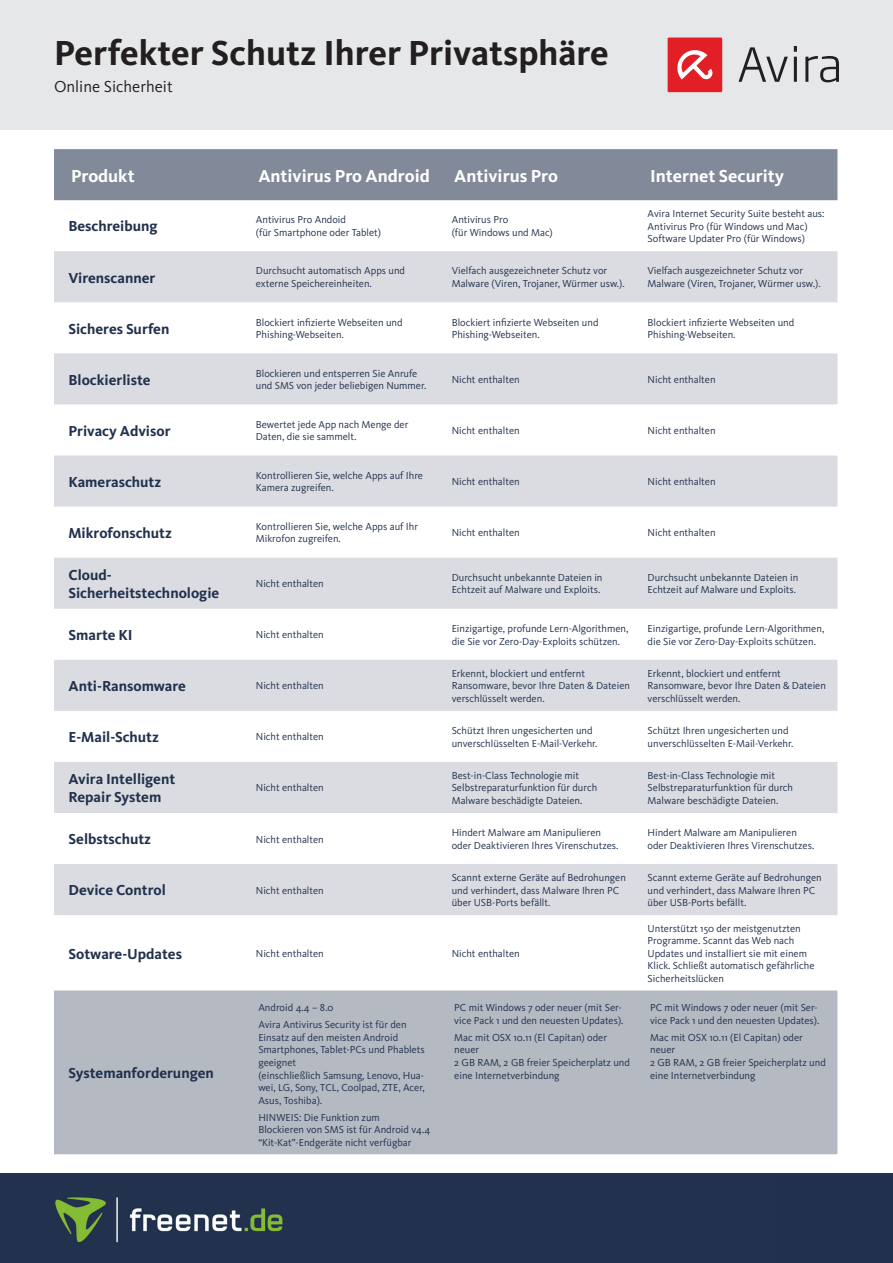
<style>
.page{position:relative;width:893px;height:1263px;background:#fff}
.page>*{position:absolute;margin:0;border:0;box-sizing:border-box;transform-origin:0 0}
.t1{font:700 36px "Kievit Pro";color:#231f20}
.t2{font:700 18px "Kievit Pro";color:#fff}
.t3{font:16.5px "Kievit Pro";color:#231f20}
.t4{font:700 15px/18px "Kievit Pro";color:#21314d}
.t5{font:10.5px/12.6px "Kievit Pro";color:#21314d}
</style>
<div class="page">
<div style="left:0;top:0;width:893px;height:130px;background:#e6e7e9"></div>
<div style="left:0;top:1174px;width:893px;height:89px;background:#21314d"></div>
<img style="left:55px;top:1197px;width:228px;height:46px">
<div style="left:54px;top:149px;width:783px;height:51px;background:#828a9a"></div>
<svg style="left:54px;top:251px;width:783px;height:664px;fill:#dadce1"></svg>
<div style="left:54px;top:990px;width:783px;height:164px;background:#b4b9c2"></div>
<div style="left:668px;top:38px;width:54px;height:54px;background:#e21f26"></div>
<svg style="left:677px;top:50px;width:35px;height:30px"></svg>
<svg style="left:738px;top:47px;width:50px;height:35px"></svg>
<hr style="left:794px;top:57px;width:3px;height:25px;background:#231f20">
<svg style="left:794px;top:46px;width:3px;height:6px"></svg>
<svg style="left:805px;top:56px;width:34px;height:26px"></svg>
<h1 class="t1" style="left:54px;top:31px;width:556px">Perfekter Schutz Ihrer Privatsphäre</h1>
<h3 class="t3" style="left:54px;top:77px;width:120px">Online Sicherheit</h3>
<h2 class="t2" style="left:71px;top:165px;width:65px">Produkt</h2>
<h2 class="t2" style="left:258px;top:165px;width:173px">Antivirus Pro Android</h2>
<h2 class="t2" style="left:454px;top:165px;width:105px">Antivirus Pro</h2>
<h2 class="t2" style="left:650px;top:165px;width:136px">Internet Security</h2>
<h3 class="t4" style="left:69px;top:217px;width:91px">Beschreibung</h3>
<p class="t5" style="left:256px;top:213px;width:127px">Antivirus Pro Andoid<br>(für Smartphone oder Tablet)</p>
<p class="t5" style="left:452px;top:213px;width:103px">Antivirus Pro<br>(für Windows und Mac)</p>
<p class="t5" style="left:648px;top:207px;width:178px">Avira Internet Security Suite besteht aus:<br>Antivirus Pro (für Windows und Mac)<br>Software Updater Pro (für Windows)</p>
<h3 class="t4" style="left:69px;top:268px;width:88px">Virenscanner</h3>
<p class="t5" style="left:256px;top:265px;width:151px">Durchsucht automatisch Apps und externe Speichereinheiten.</p>
<p class="t5" style="left:452px;top:265px;width:175px">Vielfach ausgezeichneter Schutz vor<br>Malware (Viren, Trojaner, Würmer usw.).</p>
<p class="t5" style="left:648px;top:265px;width:175px">Vielfach ausgezeichneter Schutz vor<br>Malware (Viren, Trojaner, Würmer usw.).</p>
<h3 class="t4" style="left:69px;top:319px;width:102px">Sicheres Surfen</h3>
<p class="t5" style="left:256px;top:316px;width:148px">Blockiert infizierte Webseiten und<br>Phishing-Webseiten.</p>
<p class="t5" style="left:452px;top:316px;width:148px">Blockiert infizierte Webseiten und<br>Phishing-Webseiten.</p>
<p class="t5" style="left:648px;top:316px;width:148px">Blockiert infizierte Webseiten und<br>Phishing-Webseiten.</p>
<h3 class="t4" style="left:69px;top:370px;width:84px">Blockierliste</h3>
<p class="t5" style="left:256px;top:367px;width:172px">Blockieren und entsperren Sie Anrufe und SMS von jeder beliebigen Nummer.</p>
<p class="t5" style="left:452px;top:373px;width:69px">Nicht enthalten</p>
<p class="t5" style="left:648px;top:373px;width:69px">Nicht enthalten</p>
<h3 class="t4" style="left:69px;top:421px;width:104px">Privacy Advisor</h3>
<p class="t5" style="left:256px;top:418px;width:154px">Bewertet jede App nach Menge der<br>Daten, die sie sammelt.</p>
<p class="t5" style="left:452px;top:424px;width:69px">Nicht enthalten</p>
<p class="t5" style="left:648px;top:424px;width:69px">Nicht enthalten</p>
<h3 class="t4" style="left:69px;top:473px;width:94px">Kameraschutz</h3>
<p class="t5" style="left:256px;top:469px;width:169px">Kontrollieren Sie, welche Apps auf Ihre<br>Kamera zugreifen.</p>
<p class="t5" style="left:452px;top:475px;width:69px">Nicht enthalten</p>
<p class="t5" style="left:648px;top:475px;width:69px">Nicht enthalten</p>
<h3 class="t4" style="left:69px;top:524px;width:105px">Mikrofonschutz</h3>
<p class="t5" style="left:256px;top:520px;width:164px">Kontrollieren Sie, welche Apps auf Ihr<br>Mikrofon zugreifen.</p>
<p class="t5" style="left:452px;top:526px;width:69px">Nicht enthalten</p>
<p class="t5" style="left:648px;top:526px;width:69px">Nicht enthalten</p>
<h3 class="t4" style="left:69px;top:566px;width:152px">Cloud-<br>Sicherheitstechnologie</h3>
<p class="t5" style="left:256px;top:577px;width:69px">Nicht enthalten</p>
<p class="t5" style="left:452px;top:571px;width:152px">Durchsucht unbekannte Dateien in<br>Echtzeit auf Malware und Exploits.</p>
<p class="t5" style="left:648px;top:571px;width:152px">Durchsucht unbekannte Dateien in<br>Echtzeit auf Malware und Exploits.</p>
<h3 class="t4" style="left:69px;top:626px;width:66px">Smarte KI</h3>
<p class="t5" style="left:256px;top:628px;width:69px">Nicht enthalten</p>
<p class="t5" style="left:452px;top:622px;width:178px">Einzigartige, profunde Lern-Algorithmen, die Sie vor Zero-Day-Exploits schützen.</p>
<p class="t5" style="left:648px;top:622px;width:178px">Einzigartige, profunde Lern-Algorithmen, die Sie vor Zero-Day-Exploits schützen.</p>
<h3 class="t4" style="left:69px;top:677px;width:119px">Anti-Ransomware</h3>
<p class="t5" style="left:256px;top:679px;width:69px">Nicht enthalten</p>
<p class="t5" style="left:452px;top:667px;width:180px">Erkennt, blockiert und entfernt<br>Ransomware, bevor Ihre Daten &amp; Dateien verschlüsselt werden.</p>
<p class="t5" style="left:648px;top:667px;width:180px">Erkennt, blockiert und entfernt<br>Ransomware, bevor Ihre Daten &amp; Dateien verschlüsselt werden.</p>
<h3 class="t4" style="left:69px;top:728px;width:92px">E-Mail-Schutz</h3>
<p class="t5" style="left:256px;top:730px;width:69px">Nicht enthalten</p>
<p class="t5" style="left:452px;top:724px;width:147px">Schützt Ihren ungesicherten und unverschlüsselten E-Mail-Verkehr.</p>
<p class="t5" style="left:648px;top:724px;width:147px">Schützt Ihren ungesicherten und unverschlüsselten E-Mail-Verkehr.</p>
<h3 class="t4" style="left:69px;top:770px;width:108px">Avira Intelligent<br>Repair System</h3>
<p class="t5" style="left:256px;top:781px;width:69px">Nicht enthalten</p>
<p class="t5" style="left:452px;top:769px;width:147px">Best-in-Class Technologie mit<br>Selbstreparaturfunktion für durch<br>Malware beschädigte Dateien.</p>
<p class="t5" style="left:648px;top:769px;width:147px">Best-in-Class Technologie mit<br>Selbstreparaturfunktion für durch<br>Malware beschädigte Dateien.</p>
<h3 class="t4" style="left:69px;top:830px;width:84px">Selbstschutz</h3>
<p class="t5" style="left:256px;top:832px;width:69px">Nicht enthalten</p>
<p class="t5" style="left:452px;top:826px;width:168px">Hindert Malware am Manipulieren oder Deaktivieren Ihres Virenschutzes.</p>
<p class="t5" style="left:648px;top:826px;width:168px">Hindert Malware am Manipulieren oder Deaktivieren Ihres Virenschutzes.</p>
<h3 class="t4" style="left:69px;top:881px;width:99px">Device Control</h3>
<p class="t5" style="left:256px;top:884px;width:69px">Nicht enthalten</p>
<p class="t5" style="left:452px;top:871px;width:176px">Scannt externe Geräte auf Bedrohungen und verhindert, dass Malware Ihren PC über USB-Ports befällt.</p>
<p class="t5" style="left:648px;top:871px;width:176px">Scannt externe Geräte auf Bedrohungen und verhindert, dass Malware Ihren PC über USB-Ports befällt.</p>
<h3 class="t4" style="left:69px;top:944px;width:115px">Sotware-Updates</h3>
<p class="t5" style="left:256px;top:947px;width:69px">Nicht enthalten</p>
<p class="t5" style="left:452px;top:947px;width:69px">Nicht enthalten</p>
<h3 class="t4" style="left:69px;top:1064px;width:147px">Systemanforderungen</h3>
<p class="t5" style="left:258px;top:999px;width:150px;line-height:16.8px">Android 4.4 – 8.0<br>Avira Antivirus Security ist für den</p>
<p class="t5" style="left:258px;top:1031px;width:168px">Einsatz auf den meisten Android<br>Smartphones, Tablet-PCs und Phablets geeignet<br>(einschließlich Samsung, Lenovo, Hua&shy;wei, LG, Sony, TCL, Coolpad, ZTE, Acer,<br>Asus, Toshiba).</p>
<p class="t5" style="left:258px;top:1111px;width:173px">HINWEIS: Die Funktion zum<br>Blockieren von SMS ist für Android v4.4 “Kit-Kat”-Endgeräte nicht verfügbar</p>
<p class="t5" style="left:454px;top:1001px;width:171px">PC mit Windows 7 oder neuer (mit Ser&shy;vice Pack 1 und den neuesten Updates).</p>
<p class="t5" style="left:454px;top:1031px;width:177px">Mac mit OSX 10.11 (El Capitan) oder neuer<br>2 GB RAM, 2 GB freier Speicherplatz und eine Internetverbindung</p>
<p class="t5" style="left:648px;top:922px;width:168px">Unterstützt 150 der meistgenutzten Programme. Scannt das Web nach Updates und installiert sie mit einem Klick. Schließt automatisch gefährliche Sicherheitslücken</p>
<p class="t5" style="left:650px;top:1001px;width:171px">PC mit Windows 7 oder neuer (mit Ser&shy;vice Pack 1 und den neuesten Updates).</p>
<p class="t5" style="left:650px;top:1031px;width:177px">Mac mit OSX 10.11 (El Capitan) oder neuer<br>2 GB RAM, 2 GB freier Speicherplatz und eine Internetverbindung</p>
</div>
